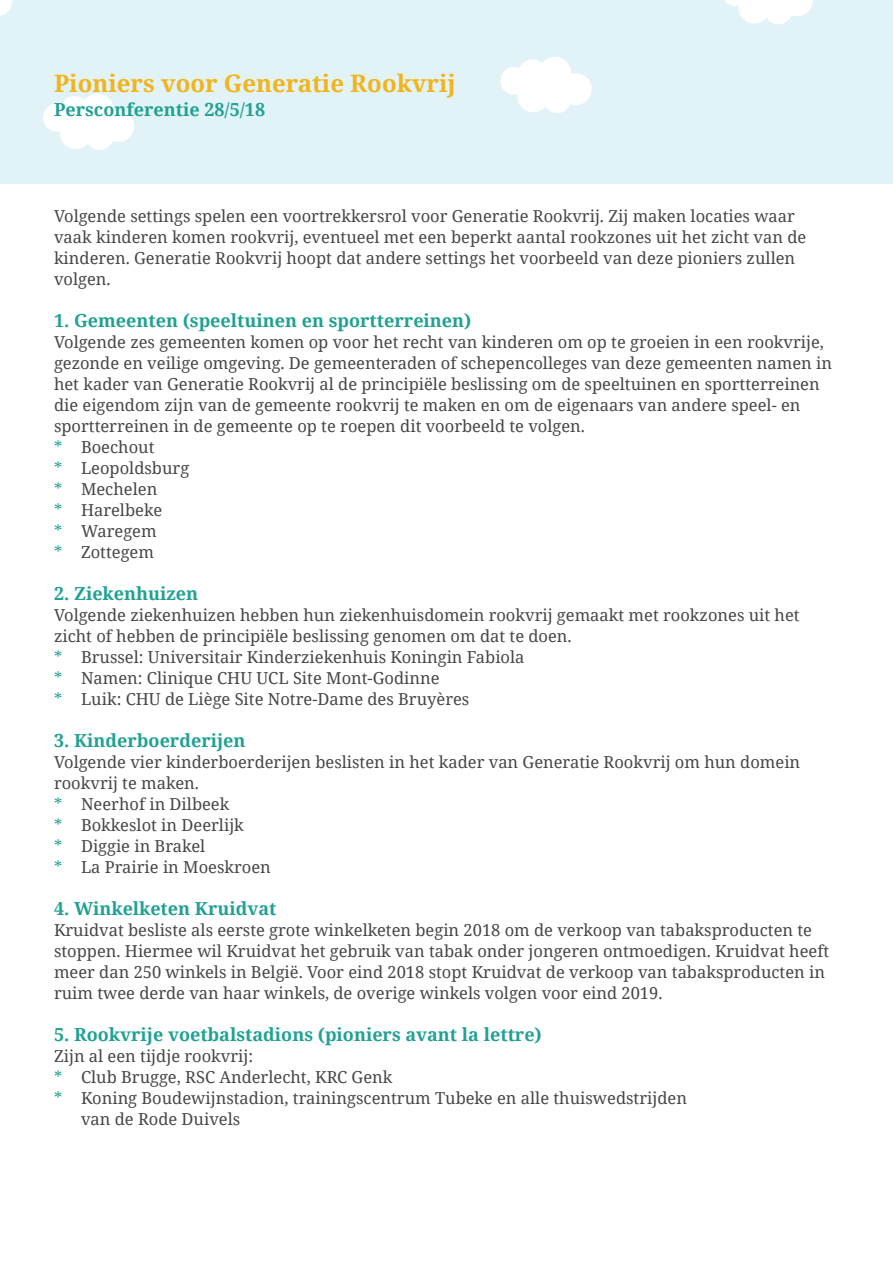
<style>
.page{position:relative;width:893px;height:1263px;background:#fff}
.page>*{position:absolute;margin:0;border:0;box-sizing:border-box;transform-origin:0 0}
.t1{font:700 24px "Noto Serif";color:#f1b41c}
.Opsomming{font:700 18px "Noto Serif";color:#21a193}
.Body_tekst{font:700 18px "Noto Serif";color:#21a193}
.Body_tekst-2{font:16.5px/21px "Noto Serif";color:#454646}
.Opsomming-2{font:16.5px/21px "Noto Serif";color:#454646}
.s1{color:#21a193}
</style>
<div class="page">
<p class="t1" style="left:54px;top:66px;width:403px">Pioniers voor Generatie Rookvrij</p>
<p class="Body_tekst" style="left:54px;top:96px;width:213px">Persconferentie 28/5/18</p>
<p class="Body_tekst-2" style="left:54px;top:205px;width:754px">Volgende settings spelen een voortrekkersrol voor Generatie Rookvrij. Zij maken locaties waar vaak kinderen komen rookvrij, eventueel met een beperkt aantal rookzones uit het zicht van de kinderen. Generatie Rookvrij hoopt dat andere settings het voorbeeld van deze pioniers zullen volgen.</p>
<p class="Body_tekst" style="left:54px;top:308px;width:419px">1. Gemeenten (speeltuinen en sportterreinen)</p>
<p class="Body_tekst-2" style="left:54px;top:331px;width:780px">Volgende zes gemeenten komen op voor het recht van kinderen om op te groeien in een rookvrije, gezonde en veilige omgeving. De gemeenteraden of schepencolleges van deze gemeenten namen in het kader van Generatie Rookvrij al de principiële beslissing om de speeltuinen en sportterreinen die eigendom zijn van de gemeente rookvrij te maken en om de eigenaars van andere speel- en sportterreinen in de gemeente op te roepen dit voorbeeld te volgen.</p>
<p class="Body_tekst-2" style="left:54px;top:436px;width:102px"><span class="s1">*</span> Boechout</p>
<p class="Body_tekst-2" style="left:54px;top:457px;width:137px"><span class="s1">*</span> Leopoldsburg</p>
<p class="Body_tekst-2" style="left:54px;top:478px;width:105px"><span class="s1">*</span> Mechelen</p>
<p class="Body_tekst-2" style="left:54px;top:499px;width:110px"><span class="s1">*</span> Harelbeke</p>
<p class="Body_tekst-2" style="left:54px;top:520px;width:104px"><span class="s1">*</span> Waregem</p>
<p class="Body_tekst-2" style="left:54px;top:541px;width:102px"><span class="s1">*</span> Zottegem</p>
<p class="Opsomming" style="left:54px;top:581px;width:146px">2. Ziekenhuizen</p>
<p class="Opsomming-2" style="left:54px;top:604px;width:747px">Volgende ziekenhuizen hebben hun ziekenhuisdomein rookvrij gemaakt met rookzones uit het zicht of hebben de principiële beslissing genomen om dat te doen.</p>
<p class="Body_tekst-2" style="left:54px;top:646px;width:472px"><span class="s1">*</span> Brussel: Universitair Kinderziekenhuis Koningin Fabiola</p>
<p class="Body_tekst-2" style="left:54px;top:667px;width:387px"><span class="s1">*</span> Namen: Clinique CHU UCL Site Mont-Godinne</p>
<p class="Body_tekst-2" style="left:54px;top:688px;width:417px"><span class="s1">*</span> Luik: CHU de Liège Site Notre-Dame des Bruyères</p>
<p class="Opsomming" style="left:54px;top:728px;width:193px">3. Kinderboerderijen</p>
<p class="Opsomming-2" style="left:54px;top:751px;width:748px">Volgende vier kinderboerderijen beslisten in het kader van Generatie Rookvrij om hun domein rookvrij te maken.</p>
<p class="Body_tekst-2" style="left:54px;top:793px;width:177px"><span class="s1">*</span> Neerhof in Dilbeek</p>
<p class="Body_tekst-2" style="left:54px;top:814px;width:191px"><span class="s1">*</span> Bokkeslot in Deerlijk</p>
<p class="Body_tekst-2" style="left:54px;top:835px;width:153px"><span class="s1">*</span> Diggie in Brakel</p>
<p class="Body_tekst-2" style="left:54px;top:856px;width:218px"><span class="s1">*</span> La Prairie in Moeskroen</p>
<p class="Opsomming" style="left:54px;top:896px;width:224px">4. Winkelketen Kruidvat</p>
<p class="Opsomming-2" style="left:54px;top:919px;width:777px">Kruidvat besliste als eerste grote winkelketen begin 2018 om de verkoop van tabaksproducten te stoppen. Hiermee wil Kruidvat het gebruik van tabak onder jongeren ontmoedigen. Kruidvat heeft meer dan 250 winkels in België. Voor eind 2018 stopt Kruidvat de verkoop van tabaksproducten in ruim twee derde van haar winkels, de overige winkels volgen voor eind 2019.</p>
<p class="Opsomming" style="left:54px;top:1022px;width:489px">5. Rookvrije voetbalstadions (pioniers avant la lettre)</p>
<p class="Opsomming-2" style="left:54px;top:1045px;width:201px">Zijn al een tijdje rookvrij:</p>
<p class="Body_tekst-2" style="left:54px;top:1066px;width:340px"><span class="s1">*</span> Club Brugge, RSC Anderlecht, KRC Genk</p>
<p class="Body_tekst-2" style="left:81px;top:1087px;width:607px;text-indent:-27px"><span class="s1">*</span> Koning Boudewijnstadion, trainingscentrum Tubeke en alle thuiswedstrijden van de Rode Duivels</p>
</div>
